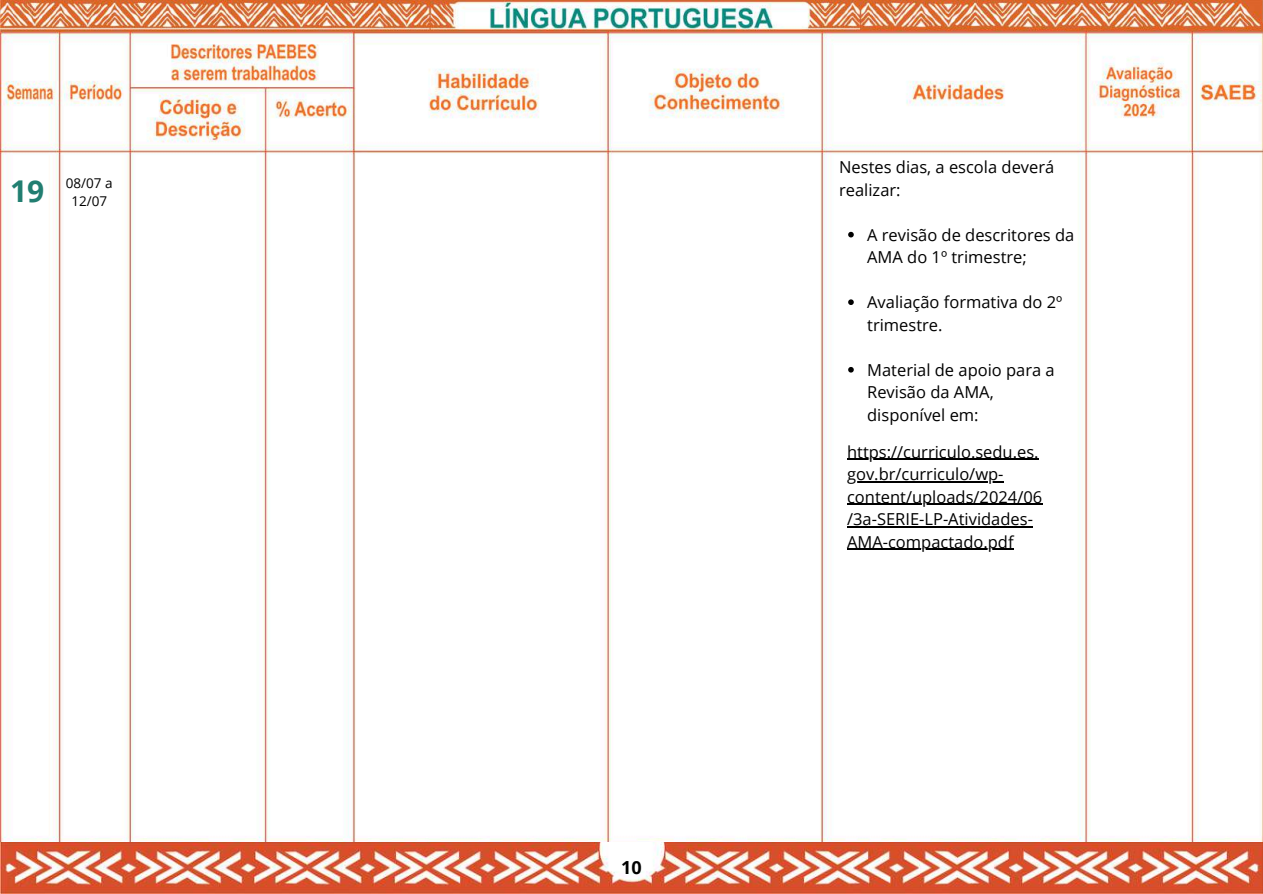
<style>
.page{position:relative;width:1263px;height:894px;background:#fff}
.page>*{position:absolute;margin:0;border:0;box-sizing:border-box;transform-origin:0 0}
.t1{font:700 30px "Open Sans";color:#227e71}
.t2{font:700 18px "Open Sans";color:#000}
.t3{font:16.5px/22.5px "Open Sans";color:#000}
.t4{font:13.5px/18px "Open Sans";color:#000;text-align:center}
</style>
<div class="page">
<img style="left:0;top:641px;width:1263px;height:252px">
<img style="left:0;top:0;width:1263px;height:641px">
<hr style="left:847px;top:458px;width:192px;height:1px;background:#000">
<hr style="left:847px;top:481px;width:157px;height:1px;background:#000">
<hr style="left:847px;top:503px;width:195px;height:1px;background:#000">
<hr style="left:847px;top:526px;width:186px;height:1px;background:#000">
<hr style="left:847px;top:548px;width:167px;height:1px;background:#000">
<svg style="left:848px;top:232px;width:6px;height:5px"></svg>
<svg style="left:848px;top:299px;width:6px;height:6px"></svg>
<svg style="left:848px;top:367px;width:6px;height:5px"></svg>
<h1 class="t1" style="left:10px;top:169px;width:36px">19</h1>
<p class="t4" style="left:66px;top:173px;width:48px">08/07 a<br>12/07</p>
<p class="t2" style="left:621px;top:854px;width:22px">10</p>
<p class="t3" style="left:839px;top:155px;width:217px">Nestes dias, a escola deverá realizar:</p>
<p class="t3" style="left:867px;top:223px;width:209px">A revisão de descritores da<br>AMA do 1º trimestre;</p>
<p class="t3" style="left:867px;top:290px;width:197px">Avaliação formativa do 2º trimestre.</p>
<p class="t3" style="left:867px;top:358px;width:189px">Material de apoio para a<br>Revisão da AMA, disponível em:</p>
<p class="t3" style="left:847px;top:440px;width:197px">https://curriculo.sedu.es. gov.br/curriculo/wp&shy;content/uploads/2024/06 /3a-SERIE-LP-Atividades-<br>AMA-compactado.pdf</p>
</div>
